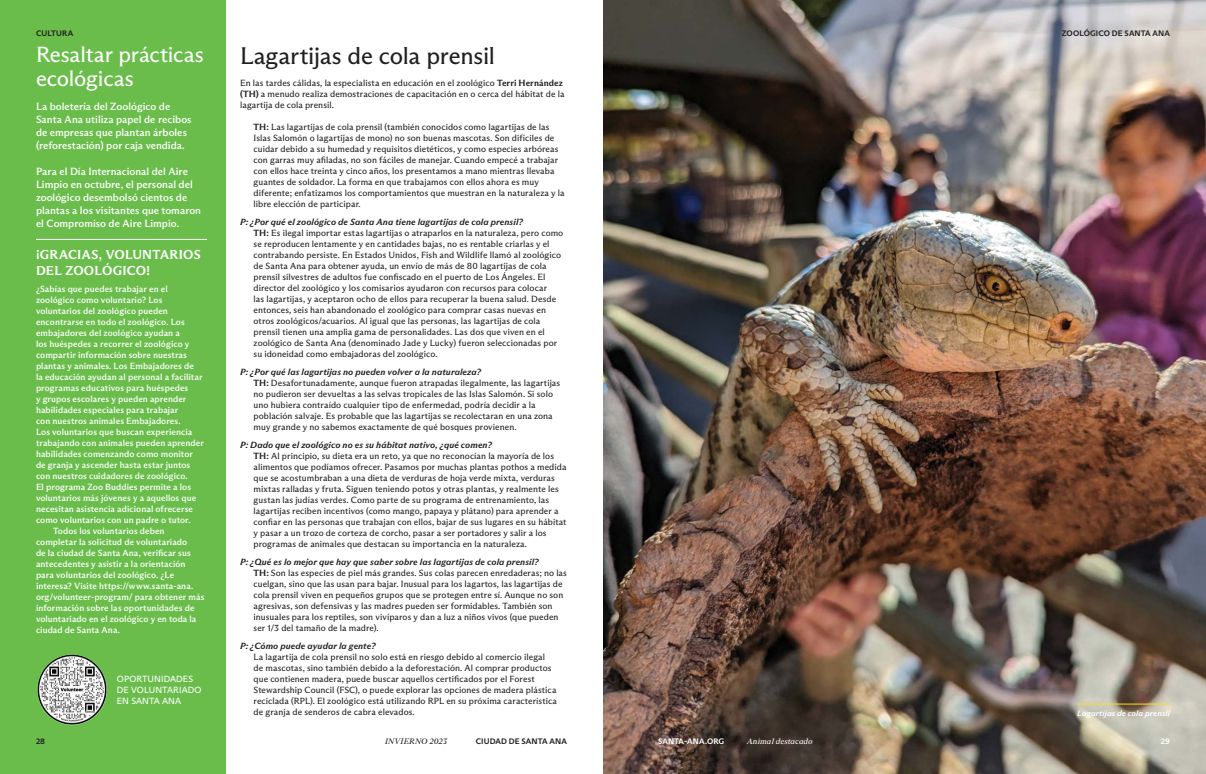
<style>
.page{position:relative;width:1206px;height:774px;background:#fff}
.page>*{position:absolute;margin:0;border:0;box-sizing:border-box;transform-origin:0 0}
.t1{font:24px "ABC Arizona Flare Unlicensed Trial";letter-spacing:-.01em;color:#221f1f}
.t2{font:22px/24px "ABC Arizona Flare Unlicensed Trial";letter-spacing:-.005em;color:#fff}
.t3{font:700 13px/15.6px "ABC Arizona Flare Unlicensed Trial";letter-spacing:.02em;color:#fff}
.t4{font:500 10.5px/13px "ABC Arizona Flare Unlicensed Trial";color:#fff}
.t5{font:9px/11px "ABC Arizona Flare Unlicensed Trial";letter-spacing:.005em;color:#221f1f}
.t6{font:500 9px "ABC Arizona Flare Unlicensed Trial";letter-spacing:.005em;color:#fff}
.t7{font:9px "ABC Arizona Flare Unlicensed Trial Bold Itali";letter-spacing:.01em;color:#221f1f}
.t8{font:9px/11px "ABC Arizona Sans Unlicensed Trial";letter-spacing:.01em;color:#fff}
.t9{font:700 8px "ABC Arizona Sans Unlicensed Trial";letter-spacing:.015em;color:#221f1f}
.t10{font:8px "ABC Arizona Flare Unlicensed Trial Bold Itali";letter-spacing:.015em;color:#fff}
.t11{font:700 8px "ABC Arizona Sans Unlicensed Trial";letter-spacing:.015em;color:#fff}
.t12{font:italic 8px "ABC Arizona Text Unlicensed Trial";letter-spacing:.01em;color:#fff}
.t13{font:italic 8px "ABC Arizona Text Unlicensed Trial";letter-spacing:.025em;color:#221f1f}
.s1{font-weight:700}
</style>
<div class="page">
<img style="left:603px;top:0;width:603px;height:774px">
<hr style="left:1077px;top:704px;width:93px;height:1px;background:#ffdd1b">
<div style="left:0;top:0;width:226px;height:774px;background:#6abd4b"></div>
<hr style="left:36px;top:239px;width:171px;height:1px;background:#fff">
<img style="left:37px;top:654px;width:70px;height:72px">
<p class="t9" style="left:36px;top:29px;width:39px">CULTURA</p>
<p class="t9" style="left:1062px;top:29px;width:110px">ZOOLÓGICO DE SANTA ANA</p>
<h2 class="t2" style="left:36px;top:43px;width:169px">Resaltar prácticas ecológicas</h2>
<p class="t4" style="left:36px;top:100px;width:157px">La boletería del Zoológico de<br>Santa Ana utiliza papel de recibos de empresas que plantan árboles (reforestación) por caja vendida.</p>
<p class="t4" style="left:36px;top:165px;width:167px">Para el Día Internacional del Aire Limpio en octubre, el personal del zoológico desembolsó cientos de plantas a los visitantes que tomaron el Compromiso de Aire Limpio.</p>
<h3 class="t3" style="left:36px;top:247px;width:166px">¡GRACIAS, VOLUNTARIOS<br>DEL ZOOLÓGICO!</h3>
<p class="t6" style="left:36px;top:284px;width:133px">¿Sabías que puedes trabajar en el</p>
<p class="t6" style="left:36px;top:295px;width:128px">zoológico como voluntario? Los</p>
<p class="t6" style="left:36px;top:306px;width:134px">voluntarios del zoológico pueden</p>
<p class="t6" style="left:36px;top:317px;width:150px">encontrarse en todo el zoológico. Los</p>
<p class="t6" style="left:36px;top:328px;width:145px">embajadores del zoológico ayudan a</p>
<p class="t6" style="left:36px;top:339px;width:155px">los huéspedes a recorrer el zoológico y</p>
<p class="t6" style="left:36px;top:350px;width:153px">compartir información sobre nuestras</p>
<p class="t6" style="left:36px;top:361px;width:159px">plantas y animales. Los Embajadores de</p>
<p class="t6" style="left:36px;top:372px;width:168px">la educación ayudan al personal a facilitar</p>
<p class="t6" style="left:36px;top:383px;width:154px">programas educativos para huéspedes</p>
<p class="t6" style="left:36px;top:394px;width:152px">y grupos escolares y pueden aprender</p>
<p class="t6" style="left:36px;top:405px;width:144px">habilidades especiales para trabajar</p>
<p class="t6" style="left:36px;top:416px;width:146px">con nuestros animales Embajadores.</p>
<p class="t6" style="left:36px;top:427px;width:158px">Los voluntarios que buscan experiencia</p>
<p class="t6" style="left:36px;top:438px;width:169px">trabajando con animales pueden aprender</p>
<p class="t6" style="left:36px;top:449px;width:158px">habilidades comenzando como monitor</p>
<p class="t6" style="left:36px;top:460px;width:156px">de granja y ascender hasta estar juntos</p>
<p class="t6" style="left:36px;top:471px;width:153px">con nuestros cuidadores de zoológico.</p>
<p class="t6" style="left:36px;top:482px;width:157px">El programa Zoo Buddies permite a los</p>
<p class="t6" style="left:36px;top:493px;width:162px">voluntarios más jóvenes y a aquellos que</p>
<p class="t6" style="left:36px;top:504px;width:159px">necesitan asistencia adicional ofrecerse</p>
<p class="t6" style="left:36px;top:515px;width:156px">como voluntarios con un padre o tutor.</p>
<p class="t6" style="left:53px;top:526px;width:113px">Todos los voluntarios deben</p>
<p class="t6" style="left:36px;top:537px;width:153px">completar la solicitud de voluntariado</p>
<p class="t6" style="left:36px;top:548px;width:156px">de la ciudad de Santa Ana, verificar sus</p>
<p class="t6" style="left:36px;top:559px;width:151px">antecedentes y asistir a la orientación</p>
<p class="t6" style="left:36px;top:570px;width:140px">para voluntarios del zoológico. ¿Le</p>
<p class="t6" style="left:36px;top:581px;width:159px">interesa? Visite https://www.santa-ana.</p>
<p class="t6" style="left:36px;top:592px;width:170px">org/volunteer-program/ para obtener más</p>
<p class="t6" style="left:36px;top:603px;width:160px">información sobre las oportunidades de</p>
<p class="t6" style="left:36px;top:614px;width:162px">voluntariado en el zoológico y en toda la</p>
<p class="t6" style="left:36px;top:625px;width:85px">ciudad de Santa Ana.</p>
<p class="t8" style="left:117px;top:674px;width:86px">OPORTUNIDADES<br>DE VOLUNTARIADO<br>EN SANTA ANA</p>
<h1 class="t1" style="left:240px;top:42px;width:256px">Lagartijas de cola prensil</h1>
<p class="t5" style="left:240px;top:77px;width:326px">En las tardes cálidas, la especialista en educación en el zoológico <span class="s1">Terri Hernández (TH)</span> a menudo realiza demostraciones de capacitación en o cerca del hábitat de la lagartija de cola prensil.</p>
<p class="t5" style="left:254px;top:121px;width:313px"><span class="s1">TH:</span> Las lagartijas de cola prensil (también conocidos como lagartijas de las Islas Salomón o lagartijas de mono) no son buenas mascotas. Son difíciles de cuidar debido a su humedad y requisitos dietéticos, y como especies arbóreas con garras muy afiladas, no son fáciles de manejar. Cuando empecé a trabajar con ellos hace treinta y cinco años, los presentamos a mano mientras llevaba guantes de soldador. La forma en que trabajamos con ellos ahora es muy diferente; enfatizamos los comportamientos que muestran en la naturaleza y la libre elección de participar.</p>
<p class="t7" style="left:240px;top:218px;width:284px">P: ¿Por qué el zoológico de Santa Ana tiene lagartijas de cola prensil?</p>
<p class="t5" style="left:254px;top:227px;width:311px"><span class="s1">TH:</span> Es ilegal importar estas lagartijas o atraparlos en la naturaleza, pero como se reproducen lentamente y en cantidades bajas, no es rentable criarlas y el contrabando persiste. En Estados Unidos, Fish and Wildlife llamó al zoológico de Santa Ana para obtener ayuda, un envío de más de 80 lagartijas de cola prensil silvestres de adultos fue confiscado en el puerto de Los Ángeles. El director del zoológico y los comisarios ayudaron con recursos para colocar<br>las lagartijas, y aceptaron ocho de ellos para recuperar la buena salud. Desde entonces, seis han abandonado el zoológico para comprar casas nuevas en otros zoológicos/acuarios. Al igual que las personas, las lagartijas de cola prensil tienen una amplia gama de personalidades. Las dos que viven en el zoológico de Santa Ana (denominado Jade y Lucky) fueron seleccionadas por su idoneidad como embajadoras del zoológico.</p>
<p class="t7" style="left:240px;top:368px;width:242px">P: ¿Por qué las lagartijas no pueden volver a la naturaleza?</p>
<p class="t5" style="left:254px;top:377px;width:308px"><span class="s1">TH:</span> Desafortunadamente, aunque fueron atrapadas ilegalmente, las lagartijas no pudieron ser devueltas a las selvas tropicales de las Islas Salomón. Si solo uno hubiera contraído cualquier tipo de enfermedad, podría decidir a la población salvaje. Es probable que las lagartijas se recolectaran en una zona muy grande y no sabemos exactamente de qué bosques provienen.</p>
<p class="t7" style="left:240px;top:441px;width:253px">P: Dado que el zoológico no es su hábitat nativo, ¿qué comen?</p>
<p class="t5" style="left:254px;top:450px;width:314px"><span class="s1">TH:</span> Al principio, su dieta era un reto, ya que no reconocían la mayoría de los alimentos que podíamos ofrecer. Pasamos por muchas plantas pothos a medida que se acostumbraban a una dieta de verduras de hoja verde mixta, verduras mixtas ralladas y fruta. Siguen teniendo potos y otras plantas, y realmente les gustan las judías verdes. Como parte de su programa de entrenamiento, las lagartijas reciben incentivos (como mango, papaya y plátano) para aprender a confiar en las personas que trabajan con ellos, bajar de sus lugares en su hábitat y pasar a un trozo de corteza de corcho, pasar a ser portadores y salir a los programas de animales que destacan su importancia en la naturaleza.</p>
<p class="t7" style="left:240px;top:558px;width:300px">P: ¿Qué es lo mejor que hay que saber sobre las lagartijas de cola prensil?</p>
<p class="t5" style="left:254px;top:567px;width:315px"><span class="s1">TH:</span> Son las especies de piel más grandes. Sus colas parecen enredaderas; no las cuelgan, sino que las usan para bajar. Inusual para los lagartos, las lagartijas de cola prensil viven en pequeños grupos que se protegen entre sí. Aunque no son agresivas, son defensivas y las madres pueden ser formidables. También son inusuales para los reptiles, son vivíparos y dan a luz a niños vivos (que pueden ser 1/3 del tamaño de la madre).</p>
<p class="t7" style="left:240px;top:642px;width:137px">P: ¿Cómo puede ayudar la gente?</p>
<p class="t5" style="left:254px;top:651px;width:305px">La lagartija de cola prensil no solo está en riesgo debido al comercio ilegal de mascotas, sino también debido a la deforestación. Al comprar productos que contienen madera, puede buscar aquellos certificados por el Forest Stewardship Council (FSC), o puede explorar las opciones de madera plástica reciclada (RPL). El zoológico está utilizando RPL en su próxima característica de granja de senderos de cabra elevados.</p>
<p class="t10" style="left:1077px;top:710px;width:94px">Lagartijas de cola prensil</p>
<p class="t9" style="left:36px;top:737px;width:11px">28</p>
<p class="t13" style="left:385px;top:737px;width:64px">INVIERNO 2023</p>
<p class="t9" style="left:476px;top:737px;width:93px">CIUDAD DE SANTA ANA</p>
<p class="t11" style="left:658px;top:737px;width:68px">SANTA-ANA.ORG</p>
<p class="t12" style="left:747px;top:737px;width:67px">Animal destacado</p>
<p class="t11" style="left:1161px;top:737px;width:11px">29</p>
</div>
